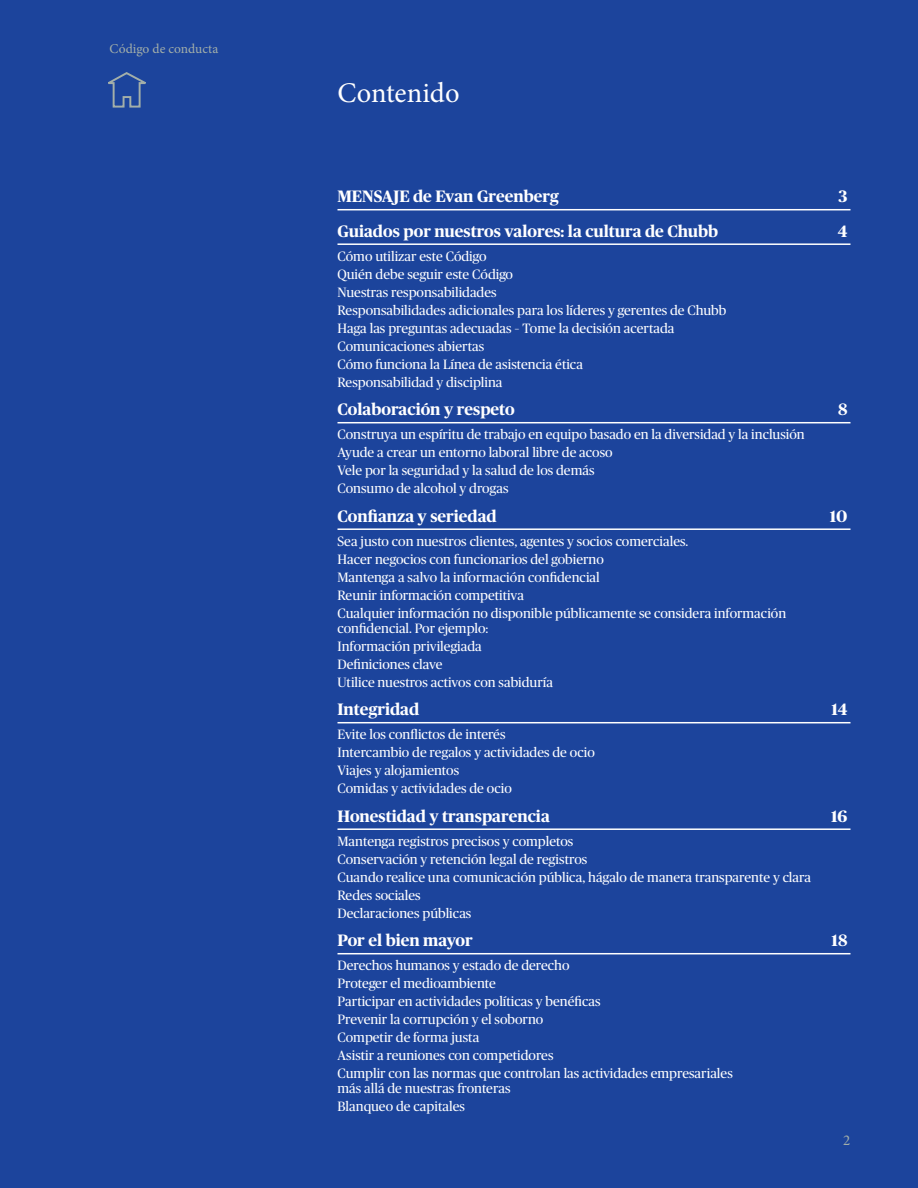
<style>
.page{position:relative;width:918px;height:1188px;background:#1c449c}
.page>*{position:absolute;margin:0;border:0;box-sizing:border-box;transform-origin:0 0}
.t1{font:28.5px "Minion Pro";color:#fff}
.t2{font:700 16.5px "Chubb Publico";color:#fff}
.t3{font:15px "Minion Pro";color:#a3afa9}
.t4{font:13.5px/18px "Chubb Publico";color:#fff}
.t5{font:13.5px "Minion Pro";color:#a3afa9}
</style>
<div class="page">
<svg style="left:108px;top:72px;width:38px;height:36px"></svg>
<hr style="left:338px;top:209px;width:512px;height:1px;background:#fff">
<hr style="left:338px;top:243px;width:512px;height:2px;background:#fff">
<hr style="left:338px;top:422px;width:512px;height:1px;background:#fff">
<hr style="left:338px;top:528px;width:512px;height:2px;background:#fff">
<hr style="left:338px;top:722px;width:512px;height:1px;background:#fff">
<hr style="left:338px;top:828px;width:512px;height:2px;background:#fff">
<hr style="left:338px;top:953px;width:512px;height:1px;background:#fff">
<p class="t5" style="left:110px;top:39px;width:110px">Código de conducta</p>
<h1 class="t1" style="left:338px;top:74px;width:124px">Contenido</h1>
<p class="t2" style="left:338px;top:185px;width:223px">MENSAJE de Evan Greenberg</p>
<p class="t2" style="left:839px;top:185px;width:10px">3</p>
<p class="t2" style="left:338px;top:219px;width:382px">Guiados por nuestros valores: la cultura de Chubb</p>
<p class="t2" style="left:838px;top:219px;width:11px">4</p>
<p class="t4" style="left:338px;top:246px;width:390px">Cómo utilizar este Código<br>Quién debe seguir este Código<br>Nuestras responsabilidades<br>Responsabilidades adicionales para los líderes y gerentes de Chubb Haga las preguntas adecuadas – Tome la decisión acertada Comunicaciones abiertas<br>Cómo funciona la Línea de asistencia ética<br>Responsabilidad y disciplina</p>
<p class="t2" style="left:338px;top:398px;width:179px">Colaboración y respeto</p>
<p class="t2" style="left:838px;top:398px;width:11px">8</p>
<p class="t4" style="left:338px;top:425px;width:469px">Construya un espíritu de trabajo en equipo basado en la diversidad y la inclusión Ayude a crear un entorno laboral libre de acoso<br>Vele por la seguridad y la salud de los demás<br>Consumo de alcohol y drogas</p>
<p class="t2" style="left:338px;top:504px;width:161px">Confianza y seriedad</p>
<p class="t2" style="left:830px;top:504px;width:19px">10</p>
<p class="t4" style="left:338px;top:531px;width:450px">Sea justo con nuestros clientes, agentes y socios comerciales.<br>Hacer negocios con funcionarios del gobierno<br>Mantenga a salvo la información confidencial<br>Reunir información competitiva<br>Cualquier información no disponible públicamente se considera información</p>
<p class="t4" style="left:338px;top:618px;width:217px">confidencial. Por ejemplo:<br>Información privilegiada<br>Definiciones clave<br>Utilice nuestros activos con sabiduría</p>
<p class="t2" style="left:338px;top:698px;width:83px">Integridad</p>
<p class="t2" style="left:832px;top:698px;width:17px">14</p>
<p class="t4" style="left:338px;top:725px;width:259px">Evite los conflictos de interés<br>Intercambio de regalos y actividades de ocio<br>Viajes y alojamientos<br>Comidas y actividades de ocio</p>
<p class="t2" style="left:338px;top:804px;width:214px">Honestidad y transparencia</p>
<p class="t2" style="left:831px;top:804px;width:18px">16</p>
<p class="t4" style="left:338px;top:831px;width:475px">Mantenga registros precisos y completos<br>Conservación y retención legal de registros<br>Cuando realice una comunicación pública, hágalo de manera transparente y clara Redes sociales<br>Declaraciones públicas</p>
<p class="t2" style="left:338px;top:929px;width:137px">Por el bien mayor</p>
<p class="t2" style="left:832px;top:929px;width:17px">18</p>
<p class="t4" style="left:338px;top:956px;width:397px">Derechos humanos y estado de derecho<br>Proteger el medioambiente<br>Participar en actividades políticas y benéficas<br>Prevenir la corrupción y el soborno<br>Competir de forma justa<br>Asistir a reuniones con competidores<br>Cumplir con las normas que controlan las actividades empresariales</p>
<p class="t4" style="left:338px;top:1079px;width:175px">más allá de nuestras fronteras<br>Blanqueo de capitales</p>
<p class="t3" style="left:843px;top:1130px;width:9px">2</p>
</div>
